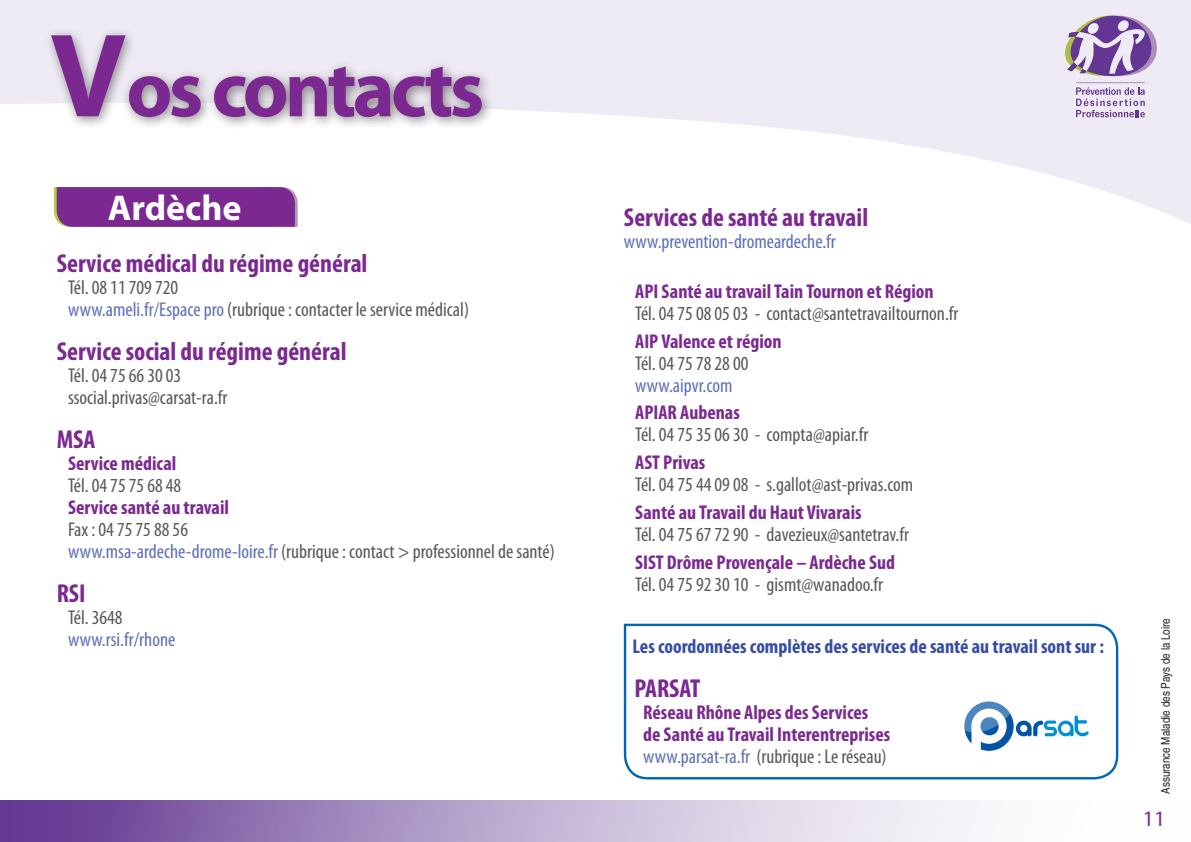
<style>
.page{position:relative;width:1191px;height:842px;background:#fff}
.page>*{position:absolute;margin:0;border:0;box-sizing:border-box;transform-origin:0 0}
.t1{font:700 80px "Myriad Pro";letter-spacing:-.05em;color:#7b2991}
.t2{font:700 36px "Myriad Pro";color:#fff}
.t3{font:700 condensed 26px "Myriad Pro";color:#7b2991}
.t4{font:22px "Myriad Pro";color:#7b2991}
.t5{font:condensed 20px/22px "Myriad Pro";color:#57585a}
.t6{font:700 condensed 20px/22px "Myriad Pro";color:#7b2991}
.t7{font:700 condensed 20px "Myriad Pro";color:#364ca5}
.t8{font:condensed 20px "Myriad Pro";color:#5e70b7}
.t9{font:condensed 12px "Helvetica";color:#231f20}
.s1{font-size:120px}
.s2{color:#5e70b7}
.s3{font-weight:400;color:#57585a}
.s4{font-weight:700;color:#7b2991}
.s5{font-weight:400;color:#5e70b7}
</style>
<div class="page">
<svg style="left:0;top:0;width:1191px;height:224px;fill:#efebf4"></svg>
<svg style="left:0;top:800px;width:981px;height:42px;background:#b4a0ca"></svg>
<div style="left:44px;top:28px;width:451px;height:103px;background:#231f20;opacity:.52"></div>
<svg style="left:54px;top:187px;width:244px;height:40px;background:#7e2f91"></svg>
<svg style="left:623px;top:623px;width:496px;height:157px"></svg>
<div style="left:971px;top:728px;width:9px;height:35px;background:#fff"></div>
<svg style="left:961px;top:694px;width:127px;height:57px"></svg>
<p class="t1" style="left:50px;top:37px;width:436px"><span class="s1">V</span>os contacts</p>
<p class="t2" style="left:108px;top:185px;width:135px">Ardèche</p>
<p class="t3" style="left:57px;top:247px;width:312px">Service médical du régime général</p>
<p class="t5" style="left:68px;top:276px;width:112px">Tél. 08 11 709 720</p>
<p class="t5" style="left:68px;top:298px;width:402px"><span class="s2">www.ameli.fr/Espace pro</span> (rubrique : contacter le service médical)</p>
<p class="t3" style="left:57px;top:335px;width:291px">Service social du régime général</p>
<p class="t5" style="left:68px;top:364px;width:115px">Tél. 04 75 66 30 03</p>
<p class="t5" style="left:68px;top:386px;width:161px">ssocial.privas@carsat-ra.fr</p>
<p class="t3" style="left:57px;top:423px;width:40px">MSA</p>
<p class="t6" style="left:68px;top:452px;width:115px">Service médical<br><span class="s3">Tél. 04 75 75 68 48</span></p>
<p class="t6" style="left:68px;top:496px;width:162px">Service santé au travail</p>
<p class="t5" style="left:68px;top:518px;width:488px">Fax : 04 75 75 88 56<br><span class="s2">www.msa-ardeche-drome-loire.fr</span> (rubrique : contact &gt; professionnel de santé)</p>
<p class="t3" style="left:57px;top:577px;width:30px">RSI</p>
<p class="t5" style="left:68px;top:606px;width:56px">Tél. 3648</p>
<p class="t8" style="left:68px;top:627px;width:109px">www.rsi.fr/rhone</p>
<p class="t3" style="left:624px;top:202px;width:246px">Services de santé au travail</p>
<p class="t8" style="left:624px;top:230px;width:213px">www.prevention-dromeardeche.fr</p>
<p class="t5" style="left:635px;top:280px;width:325px"><span class="s4">API Santé au travail Tain Tournon et Région<br></span>Tél. 04 75 08 05 03 - contact@santetravailtournon.fr</p>
<p class="t6" style="left:635px;top:330px;width:148px">AIP Valence et région<br><span class="s3">Tél. 04 75 78 28 00 </span><span class="s5">www.aipvr.com</span></p>
<p class="t5" style="left:635px;top:402px;width:235px"><span class="s4">APIAR Aubenas<br></span>Tél. 04 75 35 06 30 - compta@apiar.fr</p>
<p class="t5" style="left:635px;top:451px;width:280px"><span class="s4">AST Privas<br></span>Tél. 04 75 44 09 08 - s.gallot@ast-privas.com</p>
<p class="t5" style="left:635px;top:501px;width:275px"><span class="s4">Santé au Travail du Haut Vivarais<br></span>Tél. 04 75 67 72 90 - davezieux@santetrav.fr</p>
<p class="t5" style="left:635px;top:551px;width:261px"><span class="s4">SIST Drôme Provençale – Ardèche Sud<br></span>Tél. 04 75 92 30 10 - gismt@wanadoo.fr</p>
<p class="t7" style="left:632px;top:634px;width:473px">Les coordonnées complètes des services de santé au travail sont sur :</p>
<p class="t3" style="left:634px;top:672px;width:67px">PARSAT</p>
<p class="t6" style="left:643px;top:701px;width:249px">Réseau Rhône Alpes des Services de Santé au Travail Interentreprises <span class="s5">www.parsat-ra.fr</span> <span class="s3">(rubrique : Le réseau)</span></p>
<p class="t9" style="left:1157px;top:794px;width:177px;rotate:-90deg">Assurance Maladie des Pays de la Loire</p>
<p class="t4" style="left:1142px;top:805px;width:24px">11</p>
</div>
